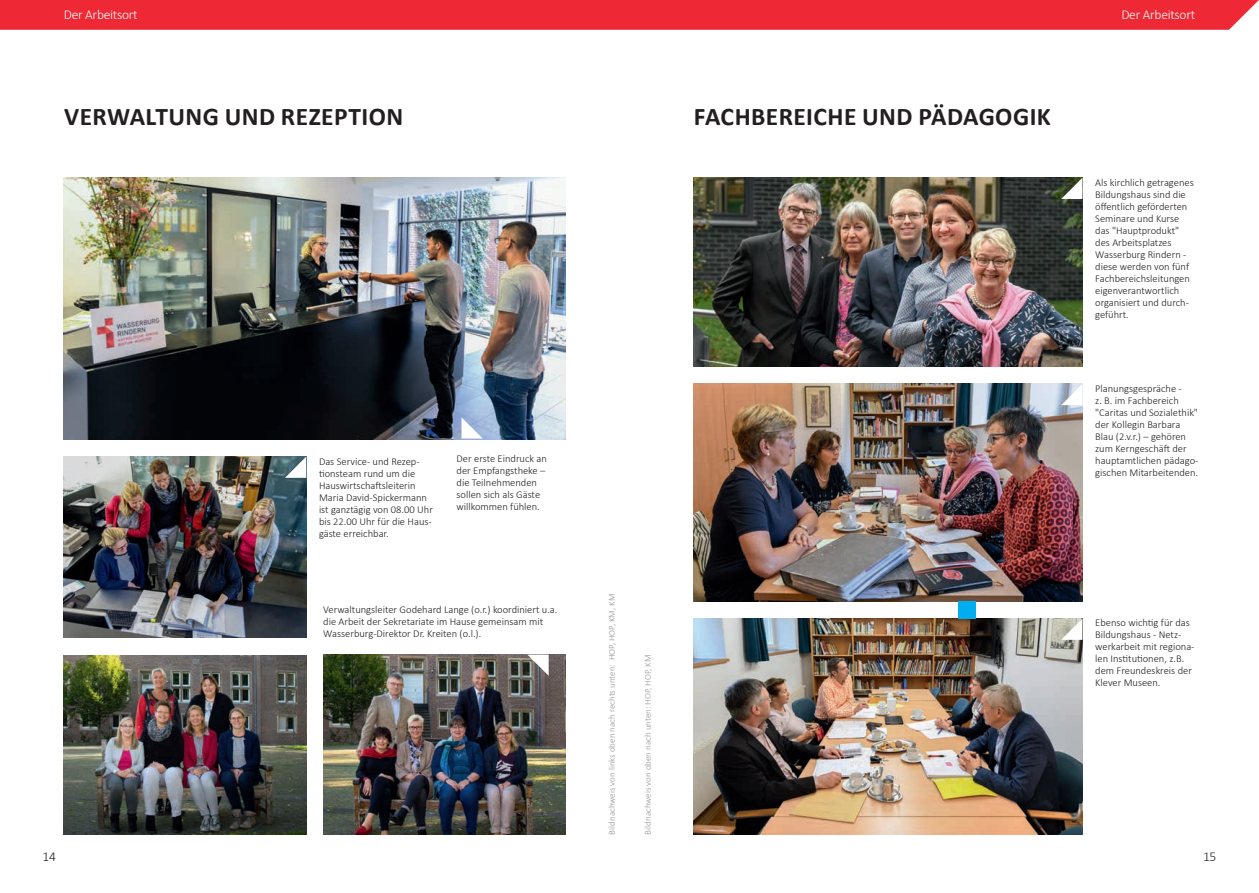
<style>
.page{position:relative;width:1259px;height:893px;background:#fff}
.page>*{position:absolute;margin:0;border:0;box-sizing:border-box;transform-origin:0 0}
.t1{font:700 25.5px "Calibri";letter-spacing:.015em;color:#231f20}
.t2{font:300 13.5px "Calibri";letter-spacing:-.02em;color:#fff}
.t3{font:300 13.5px "Calibri";color:#231f20}
.t4{font:300 10.5px/12px "Calibri";color:#231f20}
.t5{font:300 9px "Calibri";color:#939598}
</style>
<div class="page">
<div style="left:0;top:0;width:1259px;height:30px;background:#ee2834"></div>
<img style="left:64px;top:457px;width:242px;height:181px">
<img style="left:693px;top:178px;width:389px;height:189px">
<img style="left:64px;top:655px;width:242px;height:180px">
<img style="left:693px;top:384px;width:389px;height:218px">
<img style="left:323px;top:655px;width:243px;height:180px">
<img style="left:693px;top:619px;width:389px;height:216px">
<img style="left:64px;top:178px;width:502px;height:262px">
<svg style="left:461px;top:417px;width:22px;height:22px"></svg>
<svg style="left:285px;top:457px;width:21px;height:21px"></svg>
<svg style="left:527px;top:655px;width:22px;height:21px"></svg>
<svg style="left:1061px;top:178px;width:21px;height:21px"></svg>
<svg style="left:1061px;top:384px;width:21px;height:21px"></svg>
<svg style="left:1061px;top:619px;width:21px;height:21px"></svg>
<div style="left:958px;top:602px;width:17px;height:17px;background:#00aeef"></div>
<p class="t2" style="left:64px;top:6px;width:75px">Der Arbeitsort</p>
<p class="t2" style="left:1121px;top:6px;width:75px">Der Arbeitsort</p>
<h1 class="t1" style="left:64px;top:101px;width:340px">VERWALTUNG UND REZEPTION</h1>
<h1 class="t1" style="left:694px;top:101px;width:359px">FACHBEREICHE UND PÄDAGOGIK</h1>
<p class="t4" style="left:319px;top:455px;width:115px">Das Service- und Rezep&shy;tionsteam rund um die<br>Hauswirtschaftsleiterin<br>Maria David-Spickermann ist ganztägig von 08.00 Uhr bis 22.00 Uhr für die Haus&shy;gäste erreichbar.</p>
<p class="t4" style="left:456px;top:452px;width:92px">Der erste Eindruck an der Empfangstheke – die Teilnehmenden sollen sich als Gäste willkommen fühlen.</p>
<p class="t4" style="left:323px;top:603px;width:236px">Verwaltungsleiter Godehard Lange (o.r.) koordiniert u.a. die Arbeit der Sekretariate im Hause gemeinsam mit<br>Wasserburg-Direktor Dr. Kreiten (o.l.).</p>
<p class="t5" style="left:606px;top:835px;width:242px;rotate:-90deg">Bildnachweis von links oben nach rechts unten: HOP, HOP, KM, KM</p>
<p class="t5" style="left:642px;top:835px;width:182px;rotate:-90deg">Bildnachweis von oben nach unten: HOP, HOP, KM</p>
<p class="t4" style="left:1095px;top:176px;width:100px">Als kirchlich getragenes<br>Bildungshaus sind die öffentlich geförderten<br>Seminare und Kurse das "Hauptprodukt" des Arbeitsplatzes<br>Wasserburg Rindern - diese werden von fünf<br>Fachbereichsleitungen eigenverantwortlich organisiert und durch&shy;geführt.</p>
<p class="t4" style="left:1095px;top:382px;width:105px">Planungsgespräche -<br>z. B. im Fachbereich "Caritas und Sozialethik" der Kollegin Barbara<br>Blau (2.v.r.) – gehören zum Kerngeschäft der hauptamtlichen pädago&shy;gischen Mitarbeitenden.</p>
<p class="t4" style="left:1095px;top:616px;width:101px">Ebenso wichtig für das<br>Bildungshaus - Netz&shy;werkarbeit mit regiona&shy;len Institutionen, z.B. dem Freundeskreis der<br>Klever Museen.</p>
<p class="t3" style="left:43px;top:848px;width:15px">14</p>
<p class="t3" style="left:1203px;top:848px;width:15px">15</p>
</div>
